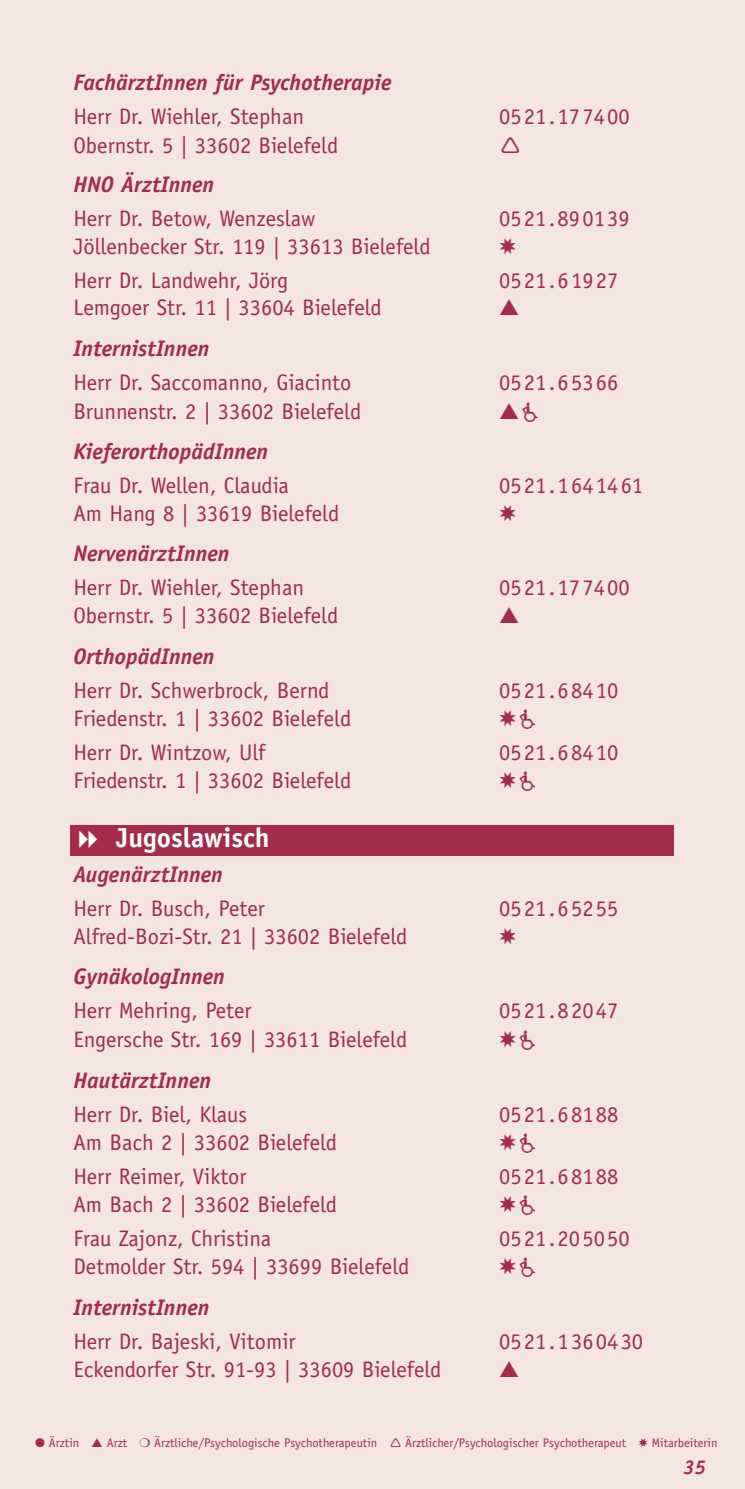
<style>
.page{position:relative;width:745px;height:1489px;background:#fff}
.page>*{position:absolute;margin:0;border:0;box-sizing:border-box;transform-origin:0 0}
.t1{font:700 27.5px "Officina Sans";color:#fff}
.t2{font:22.5px "Officina Sans";color:#a52b4c}
.t3{font:italic 700 22.5px "Officina Sans";color:#a52b4c}
.t4{font:italic 700 20px "Officina Sans";color:#a52b4c}
.t5{font:12.5px "Officina Sans";color:#a52b4c}
</style>
<div class="page">
<div style="left:0;top:0;width:744px;height:1488px;background:#f3e5e2"></div>
<div style="left:71px;top:825px;width:602px;height:31px;background:#a52b4c"></div>
<p class="t3" style="left:73px;top:74px;width:319px">FachärztInnen für Psychotherapie</p>
<p class="t2" style="left:73px;top:108px;width:232px">Herr Dr. Wiehler, Stephan</p>
<p class="t2" style="left:499px;top:108px;width:132px">0521.177400</p>
<p class="t2" style="left:73px;top:136px;width:266px">Obernstr. 5 | 33602 Bielefeld</p>
<p class="t3" style="left:73px;top:176px;width:142px">HNO ÄrztInnen</p>
<p class="t2" style="left:73px;top:210px;width:243px">Herr Dr. Betow, Wenzeslaw</p>
<p class="t2" style="left:499px;top:210px;width:132px">0521.890139</p>
<p class="t2" style="left:73px;top:238px;width:358px">Jöllenbecker Str. 119 | 33613 Bielefeld</p>
<p class="t2" style="left:73px;top:271px;width:216px">Herr Dr. Landwehr, Jörg</p>
<p class="t2" style="left:499px;top:271px;width:121px">0521.61927</p>
<p class="t2" style="left:73px;top:299px;width:310px">Lemgoer Str. 11 | 33604 Bielefeld</p>
<p class="t3" style="left:73px;top:339px;width:137px">InternistInnen</p>
<p class="t2" style="left:73px;top:373px;width:279px">Herr Dr. Saccomanno, Giacinto</p>
<p class="t2" style="left:499px;top:373px;width:121px">0521.65366</p>
<p class="t2" style="left:73px;top:402px;width:289px">Brunnenstr. 2 | 33602 Bielefeld</p>
<p class="t3" style="left:73px;top:443px;width:196px">KieferorthopädInnen</p>
<p class="t2" style="left:73px;top:477px;width:217px">Frau Dr. Wellen, Claudia</p>
<p class="t2" style="left:499px;top:477px;width:145px">0521.1641461</p>
<p class="t2" style="left:73px;top:504px;width:267px">Am Hang 8 | 33619 Bielefeld</p>
<p class="t3" style="left:73px;top:545px;width:157px">NervenärztInnen</p>
<p class="t2" style="left:73px;top:579px;width:232px">Herr Dr. Wiehler, Stephan</p>
<p class="t2" style="left:499px;top:579px;width:132px">0521.177400</p>
<p class="t2" style="left:73px;top:607px;width:266px">Obernstr. 5 | 33602 Bielefeld</p>
<p class="t3" style="left:73px;top:647px;width:142px">OrthopädInnen</p>
<p class="t2" style="left:73px;top:681px;width:257px">Herr Dr. Schwerbrock, Bernd</p>
<p class="t2" style="left:499px;top:681px;width:121px">0521.68410</p>
<p class="t2" style="left:73px;top:710px;width:279px">Friedenstr. 1 | 33602 Bielefeld</p>
<p class="t2" style="left:73px;top:743px;width:193px">Herr Dr. Wintzow, Ulf</p>
<p class="t2" style="left:499px;top:743px;width:121px">0521.68410</p>
<p class="t2" style="left:73px;top:772px;width:279px">Friedenstr. 1 | 33602 Bielefeld</p>
<p class="t1" style="left:116px;top:827px;width:155px">Jugoslawisch</p>
<p class="t3" style="left:73px;top:865px;width:151px">AugenärztInnen</p>
<p class="t2" style="left:73px;top:900px;width:193px">Herr Dr. Busch, Peter</p>
<p class="t2" style="left:499px;top:900px;width:121px">0521.65255</p>
<p class="t2" style="left:73px;top:927px;width:335px">Alfred-Bozi-Str. 21 | 33602 Bielefeld</p>
<p class="t3" style="left:73px;top:968px;width:153px">GynäkologInnen</p>
<p class="t2" style="left:73px;top:1002px;width:180px">Herr Mehring, Peter</p>
<p class="t2" style="left:499px;top:1002px;width:121px">0521.82047</p>
<p class="t2" style="left:73px;top:1031px;width:335px">Engersche Str. 169 | 33611 Bielefeld</p>
<p class="t3" style="left:73px;top:1071px;width:139px">HautärztInnen</p>
<p class="t2" style="left:73px;top:1105px;width:175px">Herr Dr. Biel, Klaus</p>
<p class="t2" style="left:499px;top:1105px;width:121px">0521.68188</p>
<p class="t2" style="left:73px;top:1134px;width:265px">Am Bach 2 | 33602 Bielefeld</p>
<p class="t2" style="left:73px;top:1167px;width:175px">Herr Reimer, Viktor</p>
<p class="t2" style="left:499px;top:1167px;width:121px">0521.68188</p>
<p class="t2" style="left:73px;top:1196px;width:265px">Am Bach 2 | 33602 Bielefeld</p>
<p class="t2" style="left:73px;top:1229px;width:199px">Frau Zajonz, Christina</p>
<p class="t2" style="left:499px;top:1229px;width:132px">0521.205050</p>
<p class="t2" style="left:73px;top:1258px;width:337px">Detmolder Str. 594 | 33699 Bielefeld</p>
<p class="t3" style="left:73px;top:1298px;width:137px">InternistInnen</p>
<p class="t2" style="left:73px;top:1332px;width:224px">Herr Dr. Bajeski, Vitomir</p>
<p class="t2" style="left:499px;top:1332px;width:145px">0521.1360430</p>
<p class="t2" style="left:73px;top:1360px;width:369px">Eckendorfer Str. 91-93 | 33609 Bielefeld</p>
<p class="t5" style="left:35px;top:1437px;width:343px">● Ärztin ▲ Arzt ❍ Ärztliche/Psychologische Psychotherapeutin</p>
<p class="t5" style="left:405px;top:1437px;width:313px">Ärztlicher/Psychologischer Psychotherapeut ✸ Mitarbeiterin</p>
<p class="t4" style="left:683px;top:1459px;width:24px">35</p>
</div>
